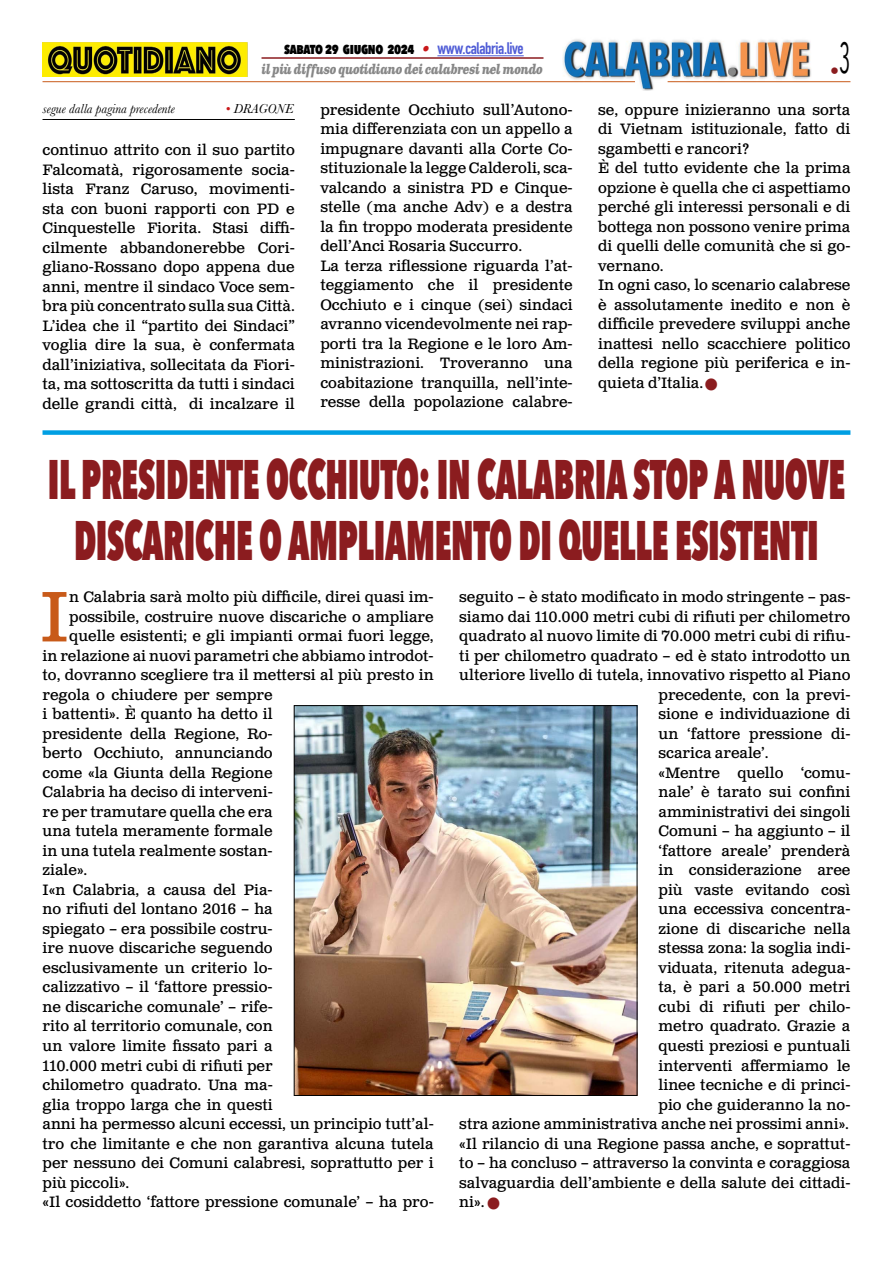
<style>
.page{position:relative;width:893px;height:1263px;background:#fff}
.page>*{position:absolute;margin:0;border:0;box-sizing:border-box;transform-origin:0 0}
.t1{font:71.25px "Clarendon Text Pro";color:#c85a19}
.t2{font:800 55.5px/61.5px "Avenir Next Condensed";letter-spacing:-.01em;color:#8b1c1f;text-align:center;scale:.65 1}
.t3{font:18px "Avenir Next Condensed";color:#8b1c1f}
.t4{font:15px/19.5px "Clarendon Text Pro";color:#000}
.t5{font:800 15px "Avenir Next Condensed";letter-spacing:-.03em;color:#000;scale:.9 1}
.t6{font:italic 700 13.5px "Clarendon Text Pro";letter-spacing:-.05em;color:#878787;scale:.79 1}
.t7{font:italic 13.5px "Baskerville";color:#000}
.s1{font-family:"Clarendon Text Pro";font-weight:700;font-style:italic;color:#ca181a}
.s2{font-family:"DIN Condensed";font-weight:700;font-size:16.5px;color:#4f5cd6}
.s3{color:#ca181a}
.s4{color:#8b1c1f}
</style>
<div class="page">
<img style="left:563px;top:39px;width:248px;height:51px">
<hr style="left:43px;top:81px;width:592px;height:1px;background:#c85a19">
<hr style="left:668px;top:81px;width:182px;height:1px;background:#c85a19">
<hr style="left:437px;top:55px;width:87px;height:1px;background:#4f5cd6">
<hr style="left:261px;top:57px;width:282px;height:2px;background:#8b1c1f">
<img style="left:43px;top:42px;width:204px;height:35px">
<hr style="left:43px;top:119px;width:252px;height:1px;background:#000">
<div style="left:43px;top:430px;width:807px;height:5px;background:#009fe3"></div>
<img style="left:296px;top:707px;width:339px;height:387px">
<div style="left:294px;top:705px;width:343px;height:391px;border:1px solid #000"></div>
<p class="t5" style="left:284px;top:39px;width:268px">sabato 29 giugno 2024 <span class="s1">•</span> <span class="s2">www.calabria.live</span></p>
<p class="t6" style="left:261px;top:61px;width:358px">il più diffuso quotidiano dei calabresi nel mondo</p>
<p class="t3" style="left:830px;top:55px;width:22px">•<sup>3</sup></p>
<p class="t7" style="left:43px;top:100px;width:134px">segue dalla pagina precedente</p>
<p class="t7" style="left:226px;top:100px;width:69px"><span class="s3">•</span> DRAGONE</p>
<p class="t4" style="left:43px;top:141px;width:254px;text-align:justify">continuo attrito con il suo partito Falcomatà, rigorosamente socia&shy;lista Franz Caruso, movimenti&shy;sta con buoni rapporti con PD e Cinquestelle Fiorita. Stasi diffi&shy;cilmente abbandonerebbe Cori&shy;gliano-Rossano dopo appena due anni, mentre il sindaco Voce sem&shy;bra più concentrato sulla sua Città.<br>L’idea che il “partito dei Sindaci” voglia dire la sua, è confermata dall’iniziativa, sollecitata da Fiori&shy;ta, ma sottoscritta da tutti i sindaci delle grandi città, di incalzare il</p>
<p class="t4" style="left:320px;top:101px;width:254px">presidente Occhiuto sull’Autono&shy;mia differenziata con un appello a impugnare davanti alla Corte Co&shy;stituzionale la legge Calderoli, sca&shy;valcando a sinistra PD e Cinque&shy;stelle (ma anche Adv) e a destra la fin troppo moderata presidente dell’Anci Rosaria Succurro.<br>La terza riflessione riguarda l’at&shy;teggiamento che il presidente Occhiuto e i cinque (sei) sindaci avranno vicendevolmente nei rap&shy;porti tra la Regione e le loro Am&shy;ministrazioni. Troveranno una coabitazione tranquilla, nell’inte&shy;resse della popolazione calabre-</p>
<p class="t4" style="left:598px;top:101px;width:254px">se, oppure inizieranno una sorta di Vietnam istituzionale, fatto di sgambetti e rancori?<br>È del tutto evidente che la prima opzione è quella che ci aspettiamo perché gli interessi personali e di bottega non possono venire prima di quelli delle comunità che si go&shy;vernano.<br>In ogni caso, lo scenario calabrese è assolutamente inedito e non è difficile prevedere sviluppi anche inattesi nello scacchiere politico della regione più periferica e in&shy;quieta d’Italia. <span class="s4">■</span></p>
<h2 class="t2" style="left:48px;top:448px;width:1228px">IL PRESIDENTE OCCHIUTO: IN CALABRIA STOP A NUOVE<br>DISCARICHE O AMPLIAMENTO DI QUELLE ESISTENTI</h2>
<h1 class="t1" style="left:40px;top:574px;width:31px">I</h1>
<p class="t4" style="left:69px;top:588px;width:366px">n Calabria sarà molto più difficile, direi quasi im-</p>
<p class="t4" style="left:459px;top:588px;width:393px">seguito – è stato modificato in modo stringente – pas-</p>
<p class="t4" style="left:459px;top:608px;width:393px">siamo dai 110.000 metri cubi di rifiuti per chilometro</p>
<p class="t4" style="left:459px;top:627px;width:393px">quadrato al nuovo limite di 70.000 metri cubi di rifiu-</p>
<p class="t4" style="left:459px;top:647px;width:393px">ti per chilometro quadrato – ed è stato introdotto un</p>
<p class="t4" style="left:459px;top:666px;width:393px">ulteriore livello di tutela, innovativo rispetto al Piano</p>
<p class="t4" style="left:658px;top:686px;width:193px">precedente, con la previ-</p>
<p class="t4" style="left:658px;top:705px;width:193px">sione e individuazione di</p>
<p class="t4" style="left:658px;top:725px;width:193px">un ‘fattore pressione di-</p>
<p class="t4" style="left:658px;top:744px;width:112px">scarica areale’.</p>
<p class="t4" style="left:658px;top:764px;width:193px">«Mentre quello ‘comu-</p>
<p class="t4" style="left:658px;top:783px;width:193px">nale’ è tarato sui confini</p>
<p class="t4" style="left:658px;top:803px;width:193px">amministrativi dei singoli</p>
<p class="t4" style="left:658px;top:822px;width:193px">Comuni – ha aggiunto – il</p>
<p class="t4" style="left:658px;top:842px;width:193px">‘fattore areale’ prenderà</p>
<p class="t4" style="left:658px;top:861px;width:193px">in considerazione aree</p>
<p class="t4" style="left:658px;top:881px;width:193px">più vaste evitando così</p>
<p class="t4" style="left:658px;top:900px;width:193px">una eccessiva concentra-</p>
<p class="t4" style="left:658px;top:920px;width:193px">zione di discariche nella</p>
<p class="t4" style="left:658px;top:939px;width:193px">stessa zona: la soglia indi-</p>
<p class="t4" style="left:658px;top:959px;width:193px">viduata, ritenuta adegua-</p>
<p class="t4" style="left:658px;top:978px;width:193px">ta, è pari a 50.000 metri</p>
<p class="t4" style="left:658px;top:998px;width:193px">cubi di rifiuti per chilo-</p>
<p class="t4" style="left:658px;top:1017px;width:193px">metro quadrato. Grazie a</p>
<p class="t4" style="left:658px;top:1037px;width:193px">questi preziosi e puntuali</p>
<p class="t4" style="left:658px;top:1056px;width:193px">interventi affermiamo le</p>
<p class="t4" style="left:658px;top:1076px;width:193px">linee tecniche e di princi-</p>
<p class="t4" style="left:658px;top:1095px;width:193px">pio che guideranno la no-</p>
<p class="t4" style="left:459px;top:1115px;width:391px">stra azione amministrativa anche nei prossimi anni».</p>
<p class="t4" style="left:459px;top:1134px;width:393px">«Il rilancio di una Regione passa anche, e soprattut-</p>
<p class="t4" style="left:459px;top:1154px;width:393px">to – ha concluso – attraverso la convinta e coraggiosa</p>
<p class="t4" style="left:459px;top:1173px;width:393px">salvaguardia dell’ambiente e della salute dei cittadi-</p>
<p class="t4" style="left:459px;top:1193px;width:42px">ni». <span class="s4">■</span></p>
<p class="t4" style="left:69px;top:608px;width:366px">possibile, costruire nuove discariche o ampliare</p>
<p class="t4" style="left:69px;top:627px;width:366px">quelle esistenti; e gli impianti ormai fuori legge,</p>
<p class="t4" style="left:43px;top:647px;width:393px">in relazione ai nuovi parametri che abbiamo introdot-</p>
<p class="t4" style="left:43px;top:666px;width:393px">to, dovranno scegliere tra il mettersi al più presto in</p>
<p class="t4" style="left:43px;top:686px;width:232px">regola o chiudere per sempre</p>
<p class="t4" style="left:43px;top:705px;width:232px">i battenti». È quanto ha detto il</p>
<p class="t4" style="left:43px;top:725px;width:232px">presidente della Regione, Ro-</p>
<p class="t4" style="left:43px;top:744px;width:232px">berto Occhiuto, annunciando</p>
<p class="t4" style="left:43px;top:764px;width:232px">come «la Giunta della Regione</p>
<p class="t4" style="left:43px;top:783px;width:232px">Calabria ha deciso di interveni-</p>
<p class="t4" style="left:43px;top:803px;width:232px">re per tramutare quella che era</p>
<p class="t4" style="left:43px;top:822px;width:232px">una tutela meramente formale</p>
<p class="t4" style="left:43px;top:842px;width:232px">in una tutela realmente sostan-</p>
<p class="t4" style="left:43px;top:861px;width:46px">ziale».</p>
<p class="t4" style="left:43px;top:881px;width:232px">I«n Calabria, a causa del Pia-</p>
<p class="t4" style="left:43px;top:900px;width:232px">no rifiuti del lontano 2016 – ha</p>
<p class="t4" style="left:43px;top:920px;width:232px">spiegato – era possibile costru-</p>
<p class="t4" style="left:43px;top:939px;width:232px">ire nuove discariche seguendo</p>
<p class="t4" style="left:43px;top:959px;width:232px">esclusivamente un criterio lo-</p>
<p class="t4" style="left:43px;top:978px;width:232px">calizzativo – il ‘fattore pressio-</p>
<p class="t4" style="left:43px;top:998px;width:232px">ne discariche comunale’ – rife-</p>
<p class="t4" style="left:43px;top:1017px;width:232px">rito al territorio comunale, con</p>
<p class="t4" style="left:43px;top:1037px;width:232px">un valore limite fissato pari a</p>
<p class="t4" style="left:43px;top:1056px;width:232px">110.000 metri cubi di rifiuti per</p>
<p class="t4" style="left:43px;top:1076px;width:232px">chilometro quadrato. Una ma-</p>
<p class="t4" style="left:43px;top:1095px;width:232px">glia troppo larga che in questi</p>
<p class="t4" style="left:43px;top:1115px;width:393px">anni ha permesso alcuni eccessi, un principio tutt’al-</p>
<p class="t4" style="left:43px;top:1134px;width:393px">tro che limitante e che non garantiva alcuna tutela</p>
<p class="t4" style="left:43px;top:1154px;width:393px">per nessuno dei Comuni calabresi, soprattutto per i</p>
<p class="t4" style="left:43px;top:1173px;width:88px">più piccoli».</p>
<p class="t4" style="left:43px;top:1193px;width:393px">«Il cosiddetto ‘fattore pressione comunale’ – ha pro-</p>
</div>
